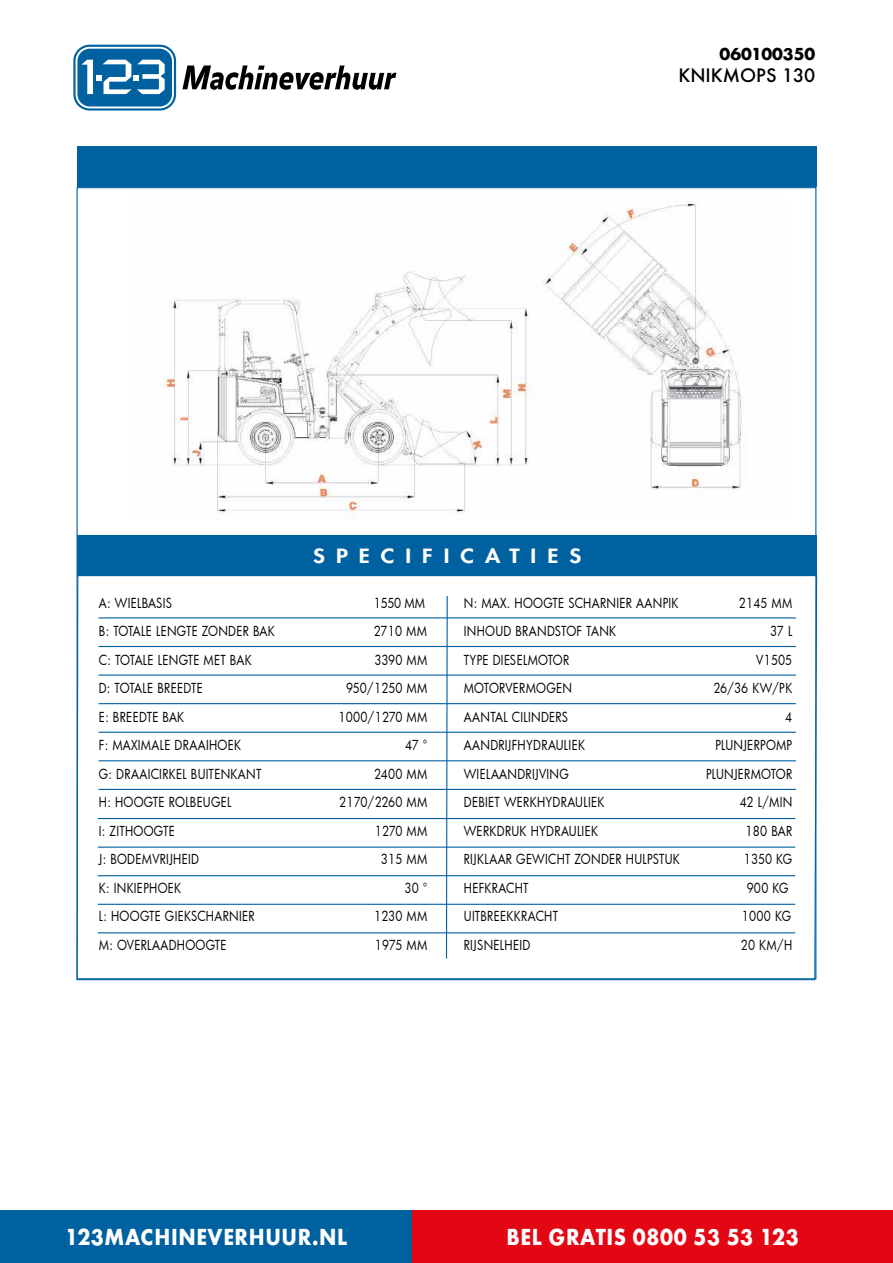
<style>
.page{position:relative;width:893px;height:1263px;background:#fff}
.page>*{position:absolute;margin:0;border:0;box-sizing:border-box;transform-origin:0 0}
.t1{font:24px "Futura T Bold";letter-spacing:.03em;color:#fff;scale:.9 1}
.t2{font:800 19.2px "Futura";letter-spacing:.49em;color:#fff;scale:1.18 1}
.t3{font:500 18px "Futura";color:#000}
.t4{font:18px "Futura T Bold";color:#000}
.t5{font:13.5px "Futura";letter-spacing:.025em;color:#000;scale:.85 1}
.t6{font:13.5px "Futura";color:#000;scale:.85 1}
</style>
<div class="page">
<div style="left:0;top:1211px;width:412px;height:52px;background:#0061a1"></div>
<div style="left:412px;top:1211px;width:481px;height:52px;background:#e30613"></div>
<svg style="left:182px;top:65px;width:214px;height:25px"></svg>
<svg style="left:73px;top:45px;width:103px;height:66px"></svg>
<div style="left:77px;top:147px;width:739px;height:40px;background:#0061a1"></div>
<svg style="left:76px;top:574px;width:742px;height:407px"></svg>
<hr style="left:98px;top:617px;width:698px;height:1px;background:#0061a1">
<hr style="left:98px;top:646px;width:698px;height:1px;background:#0061a1">
<hr style="left:98px;top:674px;width:698px;height:2px;background:#0061a1">
<hr style="left:98px;top:703px;width:698px;height:1px;background:#0061a1">
<hr style="left:98px;top:732px;width:698px;height:1px;background:#0061a1">
<hr style="left:98px;top:760px;width:698px;height:1px;background:#0061a1">
<hr style="left:98px;top:789px;width:698px;height:1px;background:#0061a1">
<div style="left:77px;top:535px;width:740px;height:41px;background:#0061a1"></div>
<hr style="left:98px;top:818px;width:697px;height:1px;background:#0061a1">
<hr style="left:98px;top:846px;width:697px;height:2px;background:#0061a1">
<hr style="left:98px;top:875px;width:697px;height:1px;background:#0061a1">
<hr style="left:98px;top:904px;width:697px;height:1px;background:#0061a1">
<hr style="left:98px;top:932px;width:697px;height:1px;background:#0061a1">
<img style="left:163px;top:201px;width:579px;height:314px">
<h3 class="t4" style="left:720px;top:44px;width:97px">060100350</h3>
<h3 class="t3" style="left:678px;top:63px;width:138px">KNIKMOPS 130</h3>
<h2 class="t2" style="left:313px;top:544px;width:229px">SPECIFICATIES</h2>
<p class="t5" style="left:99px;top:594px;width:88px">A: WIELBASIS</p>
<p class="t5" style="left:374px;top:594px;width:62px">1550 MM</p>
<p class="t5" style="left:99px;top:622px;width:209px">B: TOTALE LENGTE ZONDER BAK</p>
<p class="t5" style="left:374px;top:622px;width:64px">2710 MM</p>
<p class="t5" style="left:99px;top:651px;width:181px">C: TOTALE LENGTE MET BAK</p>
<p class="t5" style="left:374px;top:651px;width:64px">3390 MM</p>
<p class="t5" style="left:99px;top:679px;width:124px">D: TOTALE BREEDTE</p>
<p class="t6" style="left:346px;top:679px;width:97px">950/1250 MM</p>
<p class="t5" style="left:99px;top:708px;width:102px">E: BREEDTE BAK</p>
<p class="t5" style="left:338px;top:708px;width:106px">1000/1270 MM</p>
<p class="t5" style="left:99px;top:736px;width:169px">F: MAXIMALE DRAAIHOEK</p>
<p class="t5" style="left:405px;top:736px;width:28px">47 °</p>
<p class="t5" style="left:99px;top:765px;width:193px">G: DRAAICIRKEL BUITENKANT</p>
<p class="t5" style="left:374px;top:765px;width:64px">2400 MM</p>
<p class="t5" style="left:99px;top:793px;width:157px">H: HOOGTE ROLBEUGEL</p>
<p class="t5" style="left:339px;top:793px;width:105px">2170/2260 MM</p>
<p class="t5" style="left:99px;top:822px;width:91px">I: ZITHOOGTE</p>
<p class="t5" style="left:375px;top:822px;width:63px">1270 MM</p>
<p class="t5" style="left:99px;top:850px;width:119px">J: BODEMVRIJHEID</p>
<p class="t5" style="left:381px;top:850px;width:56px">315 MM</p>
<p class="t5" style="left:99px;top:878px;width:98px">K: INKIEPHOEK</p>
<p class="t5" style="left:404px;top:878px;width:29px">30 °</p>
<p class="t5" style="left:99px;top:907px;width:185px">L: HOOGTE GIEKSCHARNIER</p>
<p class="t5" style="left:374px;top:907px;width:64px">1230 MM</p>
<p class="t5" style="left:99px;top:935px;width:152px">M: OVERLAADHOOGTE</p>
<p class="t5" style="left:375px;top:935px;width:63px">1975 MM</p>
<p class="t5" style="left:464px;top:593px;width:254px">N: MAX. HOOGTE SCHARNIER AANPIK</p>
<p class="t5" style="left:739px;top:593px;width:65px">2145 MM</p>
<p class="t5" style="left:464px;top:622px;width:181px">INHOUD BRANDSTOF TANK</p>
<p class="t5" style="left:770px;top:622px;width:27px">37 L</p>
<p class="t5" style="left:464px;top:650px;width:125px">TYPE DIESELMOTOR</p>
<p class="t5" style="left:756px;top:650px;width:44px">V1505</p>
<p class="t5" style="left:464px;top:679px;width:129px">MOTORVERMOGEN</p>
<p class="t5" style="left:713px;top:679px;width:94px">26/36 KW/PK</p>
<p class="t5" style="left:464px;top:707px;width:124px">AANTAL CILINDERS</p>
<p class="t5" style="left:785px;top:707px;width:10px">4</p>
<p class="t5" style="left:464px;top:736px;width:144px">AANDRIJFHYDRAULIEK</p>
<p class="t5" style="left:715px;top:736px;width:92px">PLUNJERPOMP</p>
<p class="t5" style="left:464px;top:764px;width:125px">WIELAANDRIJVING</p>
<p class="t5" style="left:706px;top:764px;width:103px">PLUNJERMOTOR</p>
<p class="t5" style="left:464px;top:793px;width:167px">DEBIET WERKHYDRAULIEK</p>
<p class="t5" style="left:740px;top:793px;width:63px">42 L/MIN</p>
<p class="t5" style="left:464px;top:821px;width:160px">WERKDRUK HYDRAULIEK</p>
<p class="t5" style="left:746px;top:821px;width:56px">180 BAR</p>
<p class="t5" style="left:464px;top:850px;width:256px">RIJKLAAR GEWICHT ZONDER HULPSTUK</p>
<p class="t5" style="left:744px;top:850px;width:59px">1350 KG</p>
<p class="t5" style="left:464px;top:878px;width:78px">HEFKRACHT</p>
<p class="t5" style="left:747px;top:878px;width:51px">900 KG</p>
<p class="t5" style="left:464px;top:907px;width:112px">UITBREEKKRACHT</p>
<p class="t5" style="left:742px;top:907px;width:60px">1000 KG</p>
<p class="t5" style="left:464px;top:935px;width:80px">RIJSNELHEID</p>
<p class="t5" style="left:741px;top:935px;width:62px">20 KM/H</p>
<h1 class="t1" style="left:65px;top:1223px;width:315px">123MACHINEVERHUUR.NL</h1>
<h1 class="t1" style="left:507px;top:1223px;width:326px">BEL GRATIS 0800 53 53 123</h1>
</div>
